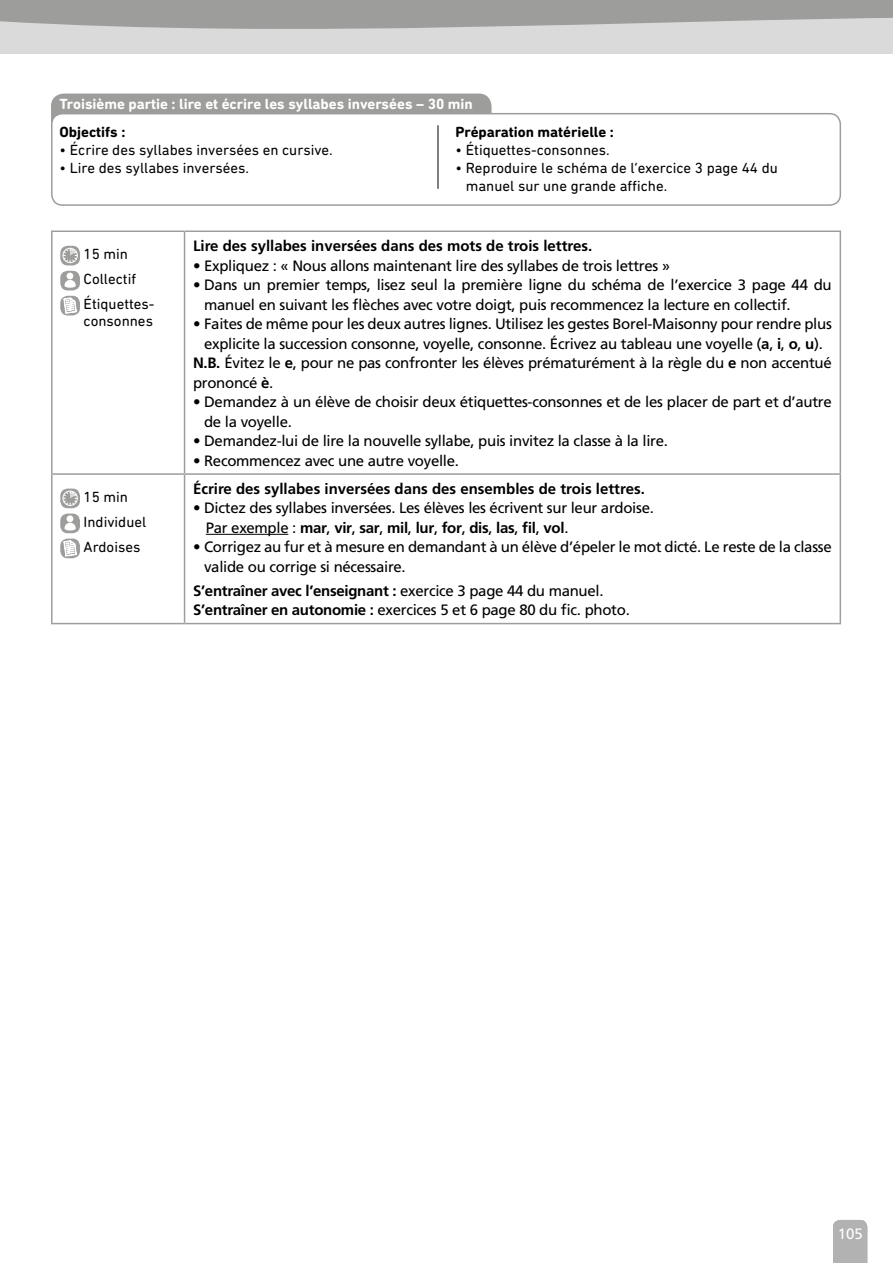
<style>
.page{position:relative;width:893px;height:1263px;background:#fff}
.page>*{position:absolute;margin:0;border:0;box-sizing:border-box;transform-origin:0 0}
.t1{font:15px/19.5px "Frutiger LT Std";letter-spacing:-.02em;color:#000}
.t2{font:15px/25px "DIN Next Rounded LT Pro";color:#000}
.t3{font:700 15px "Frutiger LT Std";color:#000}
.t4{font:700 15px "DIN Next Rounded LT Pro";color:#fff}
.t5{font:700 15px "DIN Next Rounded LT Pro";color:#000}
.t6{font:15px "Frutiger LT Std";color:#fff}
.s1{font-weight:700}
</style>
<div class="page">
<div style="left:0;top:6px;width:893px;height:48px;background:#dadada"></div>
<svg style="left:0;top:13px;width:893px;height:16px"></svg>
<svg style="left:833px;top:1220px;width:34px;height:43px"></svg>
<div style="left:0;top:0;width:893px;height:13px;background:#9d9d9c"></div>
<div style="left:51px;top:94px;width:441px;height:46px;background:#9d9d9c;border-radius:13px"></div>
<div style="left:52px;top:114px;width:788px;height:91px;background:#fff;border-radius:11px"></div>
<div style="left:51px;top:113px;width:790px;height:93px;border:2px solid #9d9d9c;border-radius:11px"></div>
<svg style="left:53px;top:232px;width:787px;height:391px"></svg>
<hr style="left:51px;top:230px;width:134px;height:2px;background:#9d9d9c">
<hr style="left:51px;top:232px;width:2px;height:241px;background:#9d9d9c">
<hr style="left:185px;top:230px;width:656px;height:2px;background:#9d9d9c">
<hr style="left:184px;top:232px;width:1px;height:241px;background:#9d9d9c">
<hr style="left:840px;top:232px;width:1px;height:241px;background:#9d9d9c">
<hr style="left:51px;top:473px;width:134px;height:2px;background:#9d9d9c">
<hr style="left:51px;top:475px;width:2px;height:148px;background:#9d9d9c">
<hr style="left:185px;top:473px;width:656px;height:2px;background:#9d9d9c">
<hr style="left:184px;top:475px;width:1px;height:148px;background:#9d9d9c">
<hr style="left:840px;top:475px;width:1px;height:148px;background:#9d9d9c">
<hr style="left:51px;top:623px;width:134px;height:1px;background:#9d9d9c">
<hr style="left:185px;top:623px;width:656px;height:1px;background:#9d9d9c">
<div style="left:60px;top:246px;width:20px;height:19px;background:#9d9d9c;border-radius:8px"></div>
<div style="left:62px;top:248px;width:16px;height:15px;border:1px solid #fff;border-radius:50%"></div>
<svg style="left:63px;top:248px;width:14px;height:15px"></svg>
<div style="left:60px;top:271px;width:20px;height:19px;background:#9d9d9c;border-radius:8px"></div>
<svg style="left:64px;top:273px;width:12px;height:15px"></svg>
<div style="left:60px;top:296px;width:20px;height:19px;background:#9d9d9c;border-radius:8px"></div>
<svg style="left:63px;top:297px;width:14px;height:17px"></svg>
<div style="left:60px;top:489px;width:20px;height:19px;background:#9d9d9c;border-radius:8px"></div>
<div style="left:62px;top:491px;width:16px;height:15px;border:1px solid #fff;border-radius:50%"></div>
<svg style="left:63px;top:491px;width:14px;height:14px"></svg>
<div style="left:60px;top:514px;width:20px;height:19px;background:#9d9d9c;border-radius:8px"></div>
<div style="left:67px;top:515px;width:6px;height:7px;background:#fff;border-radius:50%"></div>
<svg style="left:64px;top:523px;width:12px;height:8px"></svg>
<div style="left:60px;top:539px;width:20px;height:19px;background:#9d9d9c;border-radius:8px"></div>
<svg style="left:63px;top:540px;width:14px;height:17px"></svg>
<hr style="left:206px;top:534px;width:82px;height:1px;background:#000">
<hr style="left:438px;top:125px;width:1px;height:64px;background:#000">
<p class="t4" style="left:60px;top:95px;width:415px">Troisième partie : lire et écrire les syllabes inversées – 30 min</p>
<p class="t5" style="left:60px;top:123px;width:67px">Objectifs :</p>
<p class="t2" style="left:60px;top:137px;width:275px">• Écrire des syllabes inversées en cursive.</p>
<p class="t2" style="left:60px;top:155px;width:191px">• Lire des syllabes inversées.</p>
<p class="t5" style="left:455px;top:123px;width:160px">Préparation matérielle :</p>
<p class="t2" style="left:455px;top:137px;width:156px">• Étiquettes-consonnes.</p>
<p class="t2" style="left:466px;top:158px;width:314px;line-height:18px;text-indent:-10px">• Reproduire le schéma de l’exercice 3 page 44 du manuel sur une grande affiche.</p>
<p class="t2" style="left:84px;top:242px;width:73px">15 min<br>Collectif<br>Étiquettes-</p>
<p class="t2" style="left:84px;top:308px;width:71px">consonnes</p>
<p class="t2" style="left:84px;top:484px;width:64px">15 min<br>Individuel<br>Ardoises</p>
<p class="t3" style="left:193px;top:237px;width:401px">Lire des syllabes inversées dans des mots de trois lettres.</p>
<p class="t1" style="left:193px;top:256px;width:479px">• Expliquez : « Nous allons maintenant lire des syllabes de trois lettres »</p>
<p class="t1" style="left:204px;top:275px;width:629px;text-indent:-11px">• Dans un premier temps, lisez seul la première ligne du schéma de l’exercice 3 page 44 du manuel en suivant les flèches avec votre doigt, puis recommencez la lecture en collectif.</p>
<p class="t1" style="left:193px;top:314px;width:640px">• Faites de même pour les deux autres lignes. Utilisez les gestes Borel-Maisonny pour rendre plus</p>
<p class="t1" style="left:204px;top:334px;width:620px">explicite la succession consonne, voyelle, consonne. Écrivez au tableau une voyelle (<span class="s1">a</span>, <span class="s1">i</span>, <span class="s1">o</span>, <span class="s1">u</span>).</p>
<p class="t1" style="left:193px;top:353px;width:640px"><span class="s1">N.B.</span> Évitez le <span class="s1">e</span>, pour ne pas confronter les élèves prématurément à la règle du <span class="s1">e</span> non accentué</p>
<p class="t1" style="left:193px;top:373px;width:82px">prononcé <span class="s1">è</span>.</p>
<p class="t1" style="left:204px;top:392px;width:629px;text-indent:-11px">• Demandez à un élève de choisir deux étiquettes-consonnes et de les placer de part et d’autre de la voyelle.</p>
<p class="t1" style="left:193px;top:431px;width:476px">• Demandez-lui de lire la nouvelle syllabe, puis invitez la classe à la lire.</p>
<p class="t1" style="left:193px;top:451px;width:267px">• Recommencez avec une autre voyelle.</p>
<p class="t3" style="left:193px;top:480px;width:453px">Écrire des syllabes inversées dans des ensembles de trois lettres.</p>
<p class="t1" style="left:206px;top:498px;width:450px;text-indent:-13px">• Dictez des syllabes inversées. Les élèves les écrivent sur leur ardoise.<br>Par exemple : <span class="s1">mar</span>, <span class="s1">vir</span>, <span class="s1">sar</span>, <span class="s1">mil</span>, <span class="s1">lur</span>, <span class="s1">for</span>, <span class="s1">dis</span>, <span class="s1">las</span>, <span class="s1">fil</span>, <span class="s1">vol</span>.</p>
<p class="t1" style="left:204px;top:537px;width:629px;text-indent:-11px">• Corrigez au fur et à mesure en demandant à un élève d’épeler le mot dicté. Le reste de la classe valide ou corrige si nécessaire.</p>
<p class="t1" style="left:193px;top:581px;width:438px"><span class="s1">S’entraîner avec l’enseignant :</span> exercice 3 page 44 du manuel.<br><span class="s1">S’entraîner en autonomie :</span> exercices 5 et 6 page 80 du fic. photo.</p>
<p class="t6" style="left:838px;top:1224px;width:27px">105</p>
</div>
